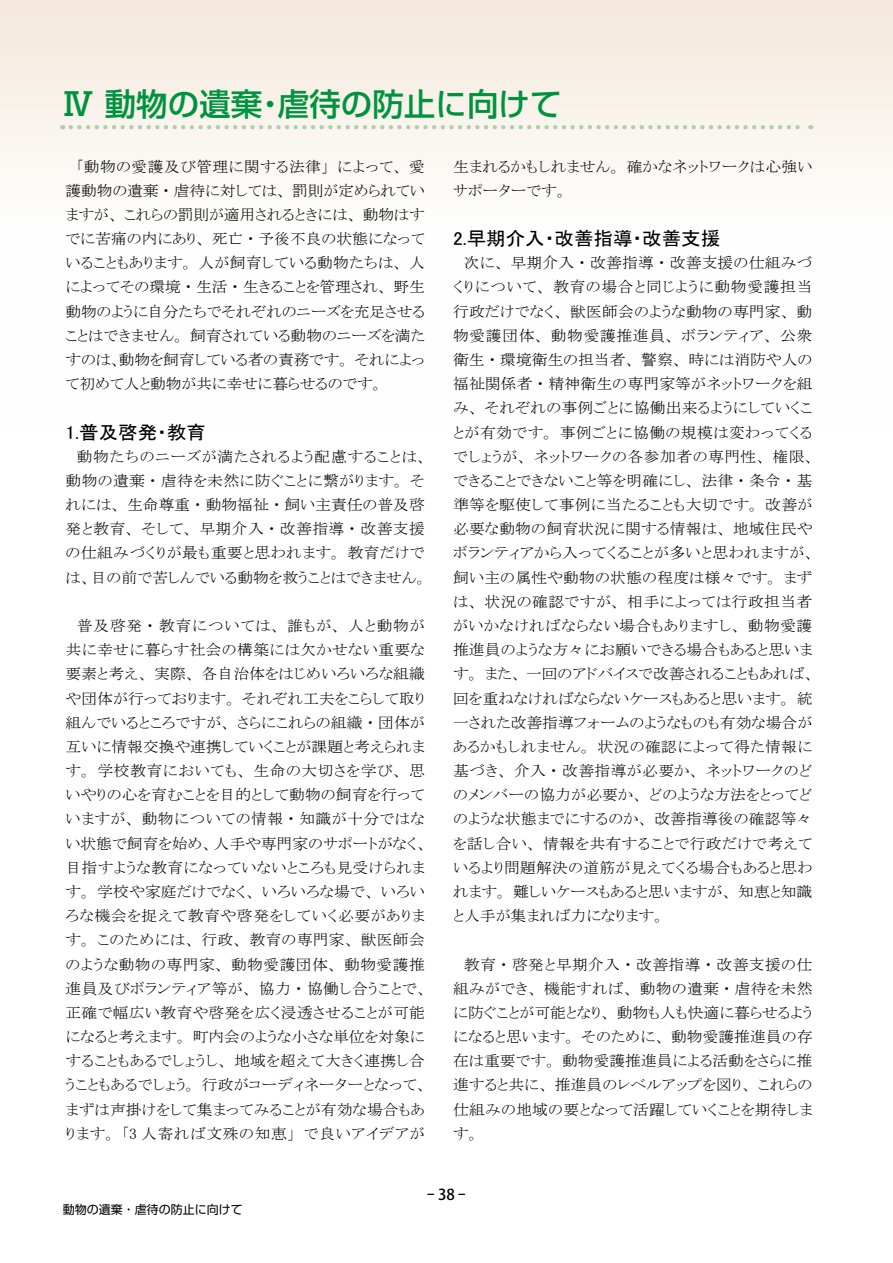
<style>
.page{position:relative;width:893px;height:1263px;background:#fff}
.page>*{position:absolute;margin:0;border:0;box-sizing:border-box;transform-origin:0 0}
.t1{font:500 31.5px "Shin Go Pro";color:#00933e}
.t2{font:18.75px "MS P Gothic";color:#000;scale:1.04 1}
.t3{font:15.15px/24.2px "MS P Mincho";letter-spacing:.015em;color:#000;scale:1.04 1}
.t4{font:500 15px "Koz Go Pro";color:#000}
.t5{font:12px "Shin Go Pro";color:#000}
</style>
<div class="page">
<div style="left:0;top:0;width:893px;height:429px;background:linear-gradient(to bottom,#f6ede2,#fff)"></div>
<svg style="left:71px;top:125px;width:740px;height:4px;background:#dce5d1"></svg>
<h1 class="t1" style="left:63px;top:78px;width:500px">Ⅳ 動物の遺棄・虐待の防止に向けて</h1>
<p class="t3" style="left:453px;top:154px;width:347px">生まれるかもしれません。確かなネットワークは心強いサポーターです。</p>
<p class="t2" style="left:453px;top:229px;width:258px">2.早期介入・改善指導・改善支援</p>
<p class="t3" style="left:453px;top:251px;width:349px">　次に、早期介入・改善指導・改善支援の仕組みづくりについて、教育の場合と同じように動物愛護担当行政だけでなく、獣医師会のような動物の専門家、動物愛護団体、動物愛護推進員、ボランティア、公衆衛生・環境衛生の担当者、警察、時には消防や人の福祉関係者・精神衛生の専門家等がネットワークを組み、それぞれの事例ごとに協働出来るようにしていくことが有効です。事例ごとに協働の規模は変わってくるでしょうが、ネットワークの各参加者の専門性、権限、できることできないこと等を明確にし、法律・条令・基準等を駆使して事例に当たることも大切です。改善が必要な動物の飼育状況に関する情報は、地域住民やボランティアから入ってくることが多いと思われますが、飼い主の属性や動物の状態の程度は様々です。まずは、状況の確認ですが、相手によっては行政担当者がいかなければならない場合もありますし、動物愛護推進員のような方々にお願いできる場合もあると思います。また、一回のアドバイスで改善されることもあれば、回を重ねなければならないケースもあると思います。統一された改善指導フォームのようなものも有効な場合があるかもしれません。状況の確認によって得た情報に基づき、介入・改善指導が必要か、ネットワークのどのメンバーの協力が必要か、どのような方法をとってどのような状態までにするのか、改善指導後の確認等々を話し合い、情報を共有することで行政だけで考えているより問題解決の道筋が見えてくる場合もあると思われます。難しいケースもあると思いますが、知恵と知識と人手が集まれば力になります。</p>
<p class="t3" style="left:453px;top:952px;width:347px;text-align:justify">　教育・啓発と早期介入・改善指導・改善支援の仕組みができ、機能すれば、動物の遺棄・虐待を未然に防ぐことが可能となり、動物も人も快適に暮らせるようになると思います。そのために、動物愛護推進員の存在は重要です。動物愛護推進員による活動をさらに推進すると共に、推進員のレベルアップを図り、これらの仕組みの地域の要となって活躍していくことを期待します。</p>
<p class="t3" style="left:65px;top:154px;width:347px;text-align:justify">　「動物の愛護及び管理に関する法律」によって、愛護動物の遺棄・虐待に対しては、罰則が定められていますが、これらの罰則が適用されるときには、動物はすでに苦痛の内にあり、死亡・予後不良の状態になっていることもあります。人が飼育している動物たちは、人によってその環境・生活・生きることを管理され、野生動物のように自分たちでそれぞれのニーズを充足させることはできません。飼育されている動物のニーズを満たすのは、動物を飼育している者の責務です。それによって初めて人と動物が共に幸せに暮らせるのです。</p>
<p class="t2" style="left:66px;top:423px;width:137px">1.普及啓発・教育</p>
<p class="t3" style="left:66px;top:444px;width:349px">　動物たちのニーズが満たされるよう配慮することは、動物の遺棄・虐待を未然に防ぐことに繋がります。それには、生命尊重・動物福祉・飼い主責任の普及啓発と教育、そして、早期介入・改善指導・改善支援の仕組みづくりが最も重要と思われます。教育だけでは、目の前で苦しんでいる動物を救うことはできません。</p>
<p class="t3" style="left:66px;top:613px;width:349px">　普及啓発・教育については、誰もが、人と動物が共に幸せに暮らす社会の構築には欠かせない重要な要素と考え、実際、各自治体をはじめいろいろな組織や団体が行っております。それぞれ工夫をこらして取り組んでいるところですが、さらにこれらの組織・団体が互いに情報交換や連携していくことが課題と考えられます。学校教育においても、生命の大切さを学び、思いやりの心を育むことを目的として動物の飼育を行っていますが、動物についての情報・知識が十分ではない状態で飼育を始め、人手や専門家のサポートがなく、目指すような教育になっていないところも見受けられます。学校や家庭だけでなく、いろいろな場で、いろいろな機会を捉えて教育や啓発をしていく必要があります。このためには、行政、教育の専門家、獣医師会のような動物の専門家、動物愛護団体、動物愛護推進員及びボランティア等が、協力・協働し合うことで、正確で幅広い教育や啓発を広く浸透させることが可能になると考えます。町内会のような小さな単位を対象にすることもあるでしょうし、地域を超えて大きく連携し合うこともあるでしょう。行政がコーディネーターとなって、まずは声掛けをして集まってみることが有効な場合もあります。「3 人寄れば文殊の知恵」で良いアイデアが</p>
<p class="t5" style="left:63px;top:1200px;width:182px">動物の遺棄・虐待の防止に向けて</p>
<p class="t4" style="left:427px;top:1184px;width:40px">- 38 -</p>
</div>
